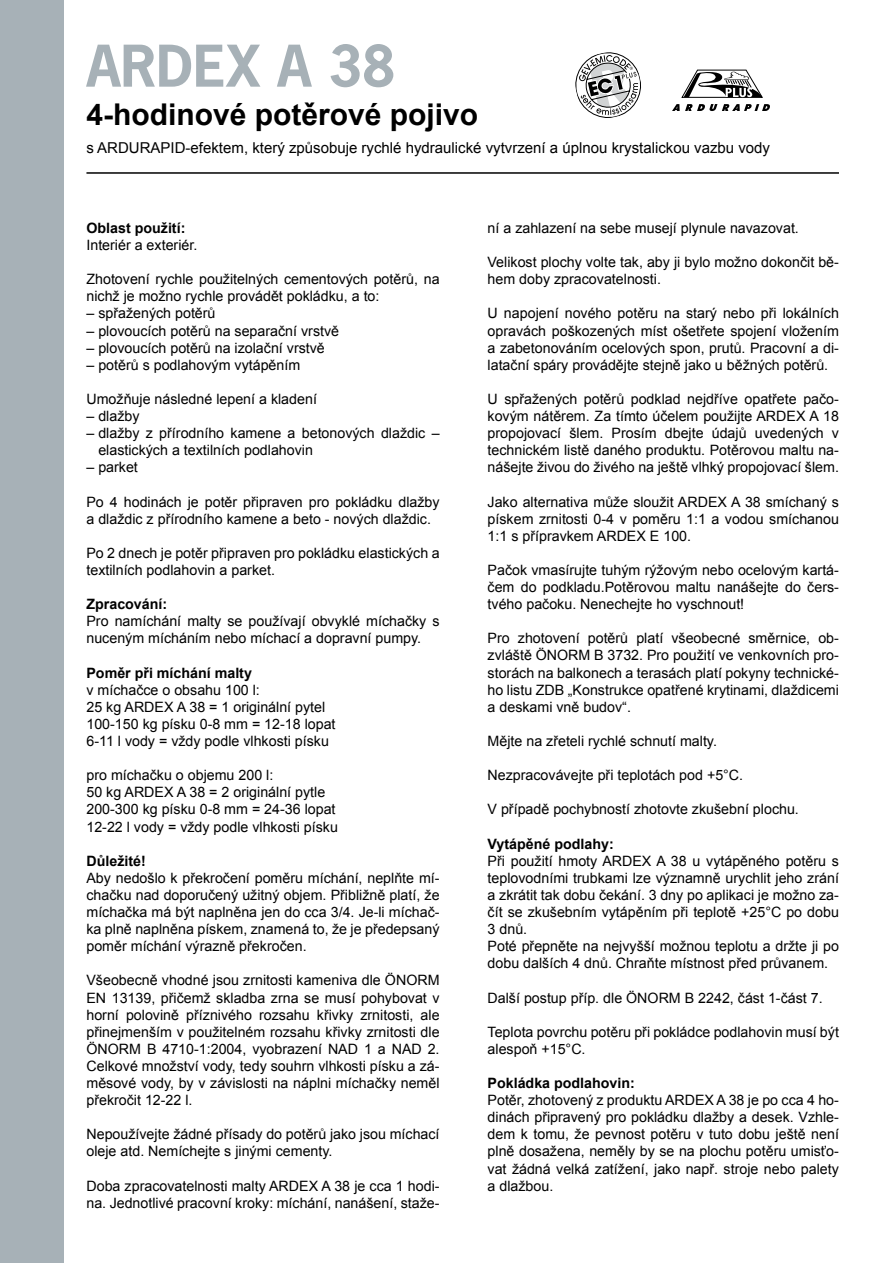
<style>
.page{position:relative;width:893px;height:1263px;background:#fff}
.page>*{position:absolute;margin:0;border:0;box-sizing:border-box;transform-origin:0 0}
.t1{font:700 54px "News Gothic Std";color:#a7b1b7}
.t2{font:700 30px "Arial";color:#000}
.t3{font:15px "Arial";color:#000}
.t4{font:14.25px/17.1px "Arial";color:#000}
.t5{font:700 14.25px "Arial";color:#000}
</style>
<div class="page">
<div style="left:0;top:0;width:64px;height:1263px;background:#a7b1b7"></div>
<hr style="left:86px;top:172px;width:753px;height:2px;background:#000">
<svg style="left:575px;top:52px;width:66px;height:66px"></svg>
<svg style="left:672px;top:104px;width:98px;height:7px"></svg>
<svg style="left:681px;top:69px;width:82px;height:29px"></svg>
<h1 class="t1" style="left:86px;top:30px;width:310px">ARDEX A 38</h1>
<h2 class="t2" style="left:86px;top:94px;width:393px">4-hodinové potěrové pojivo</h2>
<p class="t3" style="left:86px;top:138px;width:685px">s ARDURAPID-efektem, který způsobuje rychlé hydraulické vytvrzení a úplnou krystalickou vazbu vody</p>
<p class="t5" style="left:86px;top:218px;width:100px">Oblast použití:</p>
<p class="t4" style="left:86px;top:237px;width:112px">Interiér a exteriér.</p>
<p class="t4" style="left:86px;top:271px;width:355px">Zhotovení rychle použitelných cementových potěrů, na nichž je možno rychle provádět pokládku, a to:</p>
<p class="t4" style="left:86px;top:305px;width:131px">– spřažených potěrů</p>
<p class="t4" style="left:86px;top:322px;width:254px">– plovoucích potěrů na separační vrstvě</p>
<p class="t4" style="left:86px;top:339px;width:240px">– plovoucích potěrů na izolační vrstvě</p>
<p class="t4" style="left:86px;top:356px;width:215px">– potěrů s podlahovým vytápěním</p>
<p class="t4" style="left:86px;top:390px;width:232px">Umožňuje následné lepení a kladení</p>
<p class="t4" style="left:86px;top:408px;width:55px">– dlažby</p>
<p class="t4" style="left:98px;top:425px;width:343px;text-indent:-12px">– dlažby z přírodního kamene a betonových dlaždic – elastických a textilních podlahovin</p>
<p class="t4" style="left:86px;top:459px;width:53px">– parket</p>
<p class="t4" style="left:86px;top:493px;width:355px">Po 4 hodinách je potěr připraven pro pokládku dlažby a dlaždic z přírodního kamene a beto - nových dlaždic.</p>
<p class="t4" style="left:86px;top:544px;width:355px">Po 2 dnech je potěr připraven pro pokládku elastických a textilních podlahovin a parket.</p>
<p class="t5" style="left:86px;top:595px;width:82px">Zpracování:</p>
<p class="t4" style="left:86px;top:613px;width:355px">Pro namíchání malty se používají obvyklé míchačky s nuceným mícháním nebo míchací a dopravní pumpy.</p>
<p class="t5" style="left:86px;top:663px;width:167px">Poměr při míchání malty</p>
<p class="t4" style="left:86px;top:681px;width:251px">v míchačce o obsahu 100 l:<br>25 kg ARDEX A 38 = 1 originální pytel 100-150 kg písku 0-8 mm = 12-18 lopat 6-11 l vody = vždy podle vlhkosti písku</p>
<p class="t4" style="left:86px;top:767px;width:253px">pro míchačku o objemu 200 l:<br>50 kg ARDEX A 38 = 2 originální pytle 200-300 kg písku 0-8 mm = 24-36 lopat 12-22 l vody = vždy podle vlhkosti písku</p>
<p class="t5" style="left:86px;top:851px;width:61px">Důležité!</p>
<p class="t4" style="left:86px;top:869px;width:355px;text-align:justify">Aby nedošlo k překročení poměru míchání, neplňte mí&shy;chačku nad doporučený užitný objem. Přibližně platí, že míchačka má být naplněna jen do cca 3/4. Je-li míchač&shy;ka plně naplněna pískem, znamená to, že je předepsaný poměr míchání výrazně překročen.</p>
<p class="t4" style="left:86px;top:972px;width:355px;text-align:justify">Všeobecně vhodné jsou zrnitosti kameniva dle ÖNORM EN 13139, přičemž skladba zrna se musí pohybovat v horní polovině příznivého rozsahu křivky zrnitosti, ale přinejmenším v použitelném rozsahu křivky zrnitosti dle ÖNORM B 4710-1:2004, vyobrazení NAD 1 a NAD 2.<br>Celkové množství vody, tedy souhrn vlhkosti písku a zá&shy;měsové vody, by v závislosti na náplni míchačky neměl překročit 12-22 l.</p>
<p class="t4" style="left:86px;top:1126px;width:355px">Nepoužívejte žádné přísady do potěrů jako jsou míchací oleje atd. Nemíchejte s jinými cementy.</p>
<p class="t4" style="left:86px;top:1177px;width:355px">Doba zpracovatelnosti malty ARDEX A 38 je cca 1 hodi&shy;na. Jednotlivé pracovní kroky: míchání, nanášení, staže-</p>
<p class="t4" style="left:488px;top:219px;width:313px">ní a zahlazení na sebe musejí plynule navazovat.</p>
<p class="t4" style="left:488px;top:254px;width:353px">Velikost plochy volte tak, aby ji bylo možno dokončit bě&shy;hem doby zpracovatelnosti.</p>
<p class="t4" style="left:488px;top:305px;width:353px;text-align:justify">U napojení nového potěru na starý nebo při lokálních opravách poškozených míst ošetřete spojení vložením a zabetonováním ocelových spon, prutů. Pracovní a di&shy;latační spáry provádějte stejně jako u běžných potěrů.</p>
<p class="t4" style="left:488px;top:390px;width:353px;text-align:justify">U spřažených potěrů podklad nejdříve opatřete pačo&shy;kovým nátěrem. Za tímto účelem použijte ARDEX A 18 propojovací šlem. Prosím dbejte údajů uvedených v technickém listě daného produktu. Potěrovou maltu na&shy;nášejte živou do živého na ještě vlhký propojovací šlem.</p>
<p class="t4" style="left:488px;top:493px;width:353px;text-align:justify">Jako alternativa může sloužit ARDEX A 38 smíchaný s pískem zrnitosti 0-4 v poměru 1:1 a vodou smíchanou 1:1 s přípravkem ARDEX E 100.</p>
<p class="t4" style="left:488px;top:561px;width:353px;text-align:justify">Pačok vmasírujte tuhým rýžovým nebo ocelovým kartá&shy;čem do podkladu.Potěrovou maltu nanášejte do čers&shy;tvého pačoku. Nenechejte ho vyschnout!</p>
<p class="t4" style="left:488px;top:630px;width:353px;text-align:justify">Pro zhotovení potěrů platí všeobecné směrnice, ob&shy;zvláště ÖNORM B 3732. Pro použití ve venkovních pro&shy;storách na balkonech a terasách platí pokyny technické&shy;ho listu ZDB „Konstrukce opatřené krytinami, dlaždicemi a deskami vně budov“.</p>
<p class="t4" style="left:488px;top:732px;width:231px">Mějte na zřeteli rychlé schnutí malty.</p>
<p class="t4" style="left:488px;top:767px;width:257px">Nezpracovávejte při teplotách pod +5°C.</p>
<p class="t4" style="left:488px;top:801px;width:313px">V případě pochybností zhotovte zkušební plochu.</p>
<p class="t5" style="left:488px;top:834px;width:128px">Vytápěné podlahy:</p>
<p class="t4" style="left:488px;top:852px;width:353px">Při použití hmoty ARDEX A 38 u vytápěného potěru s teplovodními trubkami lze významně urychlit jeho zrání a zkrátit tak dobu čekání. 3 dny po aplikaci je možno za&shy;čít se zkušebním vytápěním při teplotě +25°C po dobu 3 dnů.<br>Poté přepněte na nejvyšší možnou teplotu a držte ji po dobu dalších 4 dnů. Chraňte místnost před průvanem.</p>
<p class="t4" style="left:488px;top:989px;width:337px">Další postup příp. dle ÖNORM B 2242, část 1-část 7.</p>
<p class="t4" style="left:488px;top:1023px;width:353px">Teplota povrchu potěru při pokládce podlahovin musí být alespoň +15°C.</p>
<p class="t5" style="left:488px;top:1073px;width:149px">Pokládka podlahovin:</p>
<p class="t4" style="left:488px;top:1092px;width:353px;text-align:justify">Potěr, zhotovený z produktu ARDEX A 38 je po cca 4 ho&shy;dinách připravený pro pokládku dlažby a desek. Vzhle&shy;dem k tomu, že pevnost potěru v tuto dobu ještě není plně dosažena, neměly by se na plochu potěru umisťo&shy;vat žádná velká zatížení, jako např. stroje nebo palety a dlažbou.</p>
</div>
